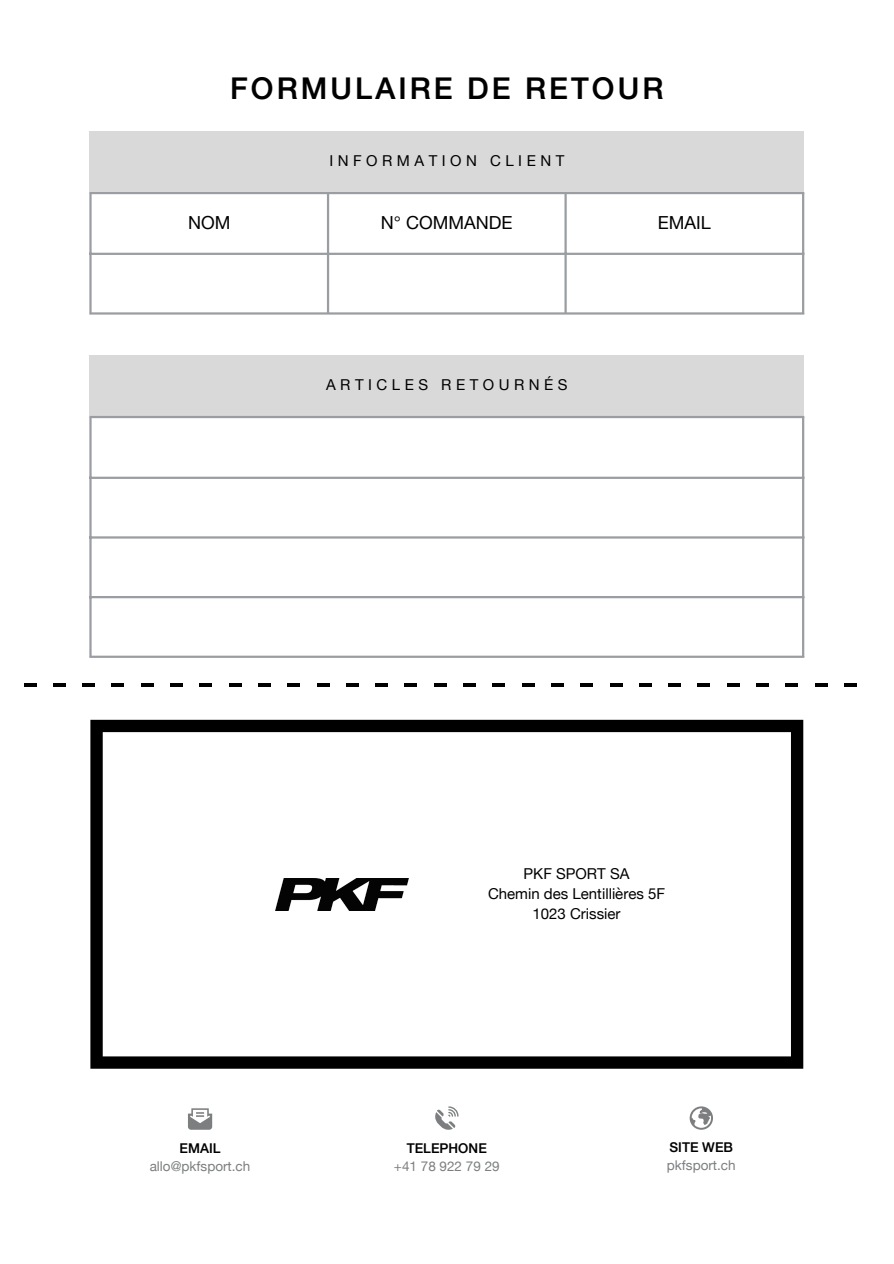
<style>
.page{position:relative;width:894px;height:1264px;background:#fff}
.page>*{position:absolute;margin:0;border:0;box-sizing:border-box;transform-origin:0 0}
.t1{font:50.4px "Open Sans";color:#000}
.t2{font:30px ".Helvetica Neue Interface Medium P4";letter-spacing:.1em;color:#000}
.t3{font:18px ".Helvetica Neue Interface";color:#000}
.t4{font:15px ".Helvetica Neue Interface";color:#000}
.t5{font:15px ".Helvetica Neue Interface";letter-spacing:.3em;color:#000}
.t6{font:13.5px ".Helvetica Neue Interface";color:#7c7e7f}
.t7{font:13.5px ".Helvetica Neue Interface Medium P4";color:#000}
</style>
<div class="page">
<hr style="left:89px;top:194px;width:3px;height:118px;background:#9a9ea2">
<hr style="left:327px;top:194px;width:2px;height:118px;background:#9a9ea2">
<hr style="left:564px;top:194px;width:2px;height:118px;background:#9a9ea2">
<hr style="left:801px;top:194px;width:3px;height:118px;background:#9a9ea2">
<hr style="left:89px;top:192px;width:715px;height:2px;background:#9a9ea2">
<hr style="left:89px;top:253px;width:715px;height:2px;background:#9a9ea2">
<hr style="left:89px;top:312px;width:715px;height:2px;background:#9a9ea2">
<div style="left:89px;top:131px;width:715px;height:61px;background:#d9d9d9"></div>
<svg style="left:188px;top:1108px;width:24px;height:21px"></svg>
<svg style="left:435px;top:1106px;width:23px;height:23px"></svg>
<svg style="left:689px;top:1106px;width:23px;height:23px"></svg>
<div style="left:89px;top:355px;width:715px;height:61px;background:#d9d9d9"></div>
<hr style="left:89px;top:418px;width:3px;height:237px;background:#9a9ea2">
<hr style="left:801px;top:418px;width:3px;height:237px;background:#9a9ea2">
<hr style="left:89px;top:416px;width:715px;height:2px;background:#9a9ea2">
<hr style="left:89px;top:476px;width:715px;height:3px;background:#9a9ea2">
<hr style="left:89px;top:536px;width:715px;height:2px;background:#9a9ea2">
<hr style="left:89px;top:596px;width:715px;height:2px;background:#9a9ea2">
<hr style="left:89px;top:655px;width:715px;height:3px;background:#9a9ea2">
<svg style="left:90px;top:719px;width:713px;height:349px"></svg>
<p class="t2" style="left:230px;top:70px;width:435px">FORMULAIRE DE RETOUR</p>
<p class="t5" style="left:329px;top:152px;width:236px">INFORMATION CLIENT</p>
<p class="t3" style="left:188px;top:212px;width:44px">NOM</p>
<p class="t3" style="left:381px;top:212px;width:133px">N° COMMANDE</p>
<p class="t3" style="left:657px;top:212px;width:55px">EMAIL</p>
<p class="t5" style="left:326px;top:376px;width:243px">ARTICLES RETOURNÉS</p>
<p class="t1" style="left:22px;top:644px;width:837px">-----------------------------</p>
<p class="t4" style="left:523px;top:864px;width:107px">PKF SPORT SA</p>
<p class="t4" style="left:488px;top:884px;width:178px">Chemin des Lentillières 5F</p>
<p class="t4" style="left:532px;top:904px;width:90px">1023 Crissier</p>
<p class="t7" style="left:179px;top:1140px;width:43px">EMAIL</p>
<p class="t7" style="left:406px;top:1140px;width:82px">TELEPHONE</p>
<p class="t7" style="left:669px;top:1139px;width:65px">SITE WEB</p>
<p class="t6" style="left:150px;top:1157px;width:102px">allo@pkfsport.ch</p>
<p class="t6" style="left:394px;top:1157px;width:107px">+41 78 922 79 29</p>
<p class="t6" style="left:666px;top:1156px;width:70px">pkfsport.ch</p>
</div>
